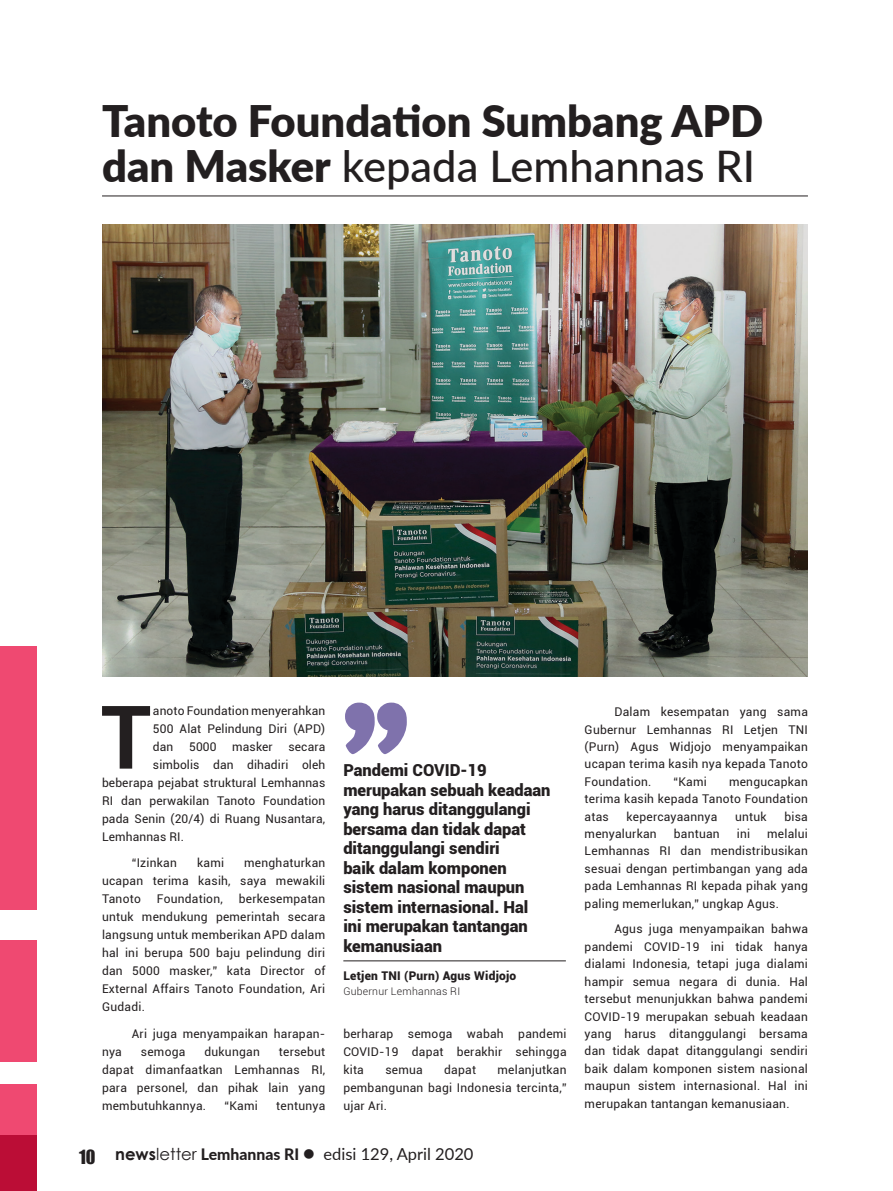
<style>
.page{position:relative;width:893px;height:1191px;background:#fff}
.page>*{position:absolute;margin:0;border:0;box-sizing:border-box;transform-origin:0 0}
.t1{font:109.5px "Hastro";color:#3a2680}
.t2{font:700 87.9px "Roboto";color:#231f20}
.t3{font:900 43.5px/45px "Lato";color:#231f20}
.t4{font:900 16.5px/19.5px "Roboto";color:#231f20}
.t5{font:16.5px "Lato";color:#231f20}
.t6{font:12px/17.4px "Roboto";letter-spacing:.02em;color:#231f20;text-align:justify}
.No_Spacing{font:900 12px "Roboto";letter-spacing:.02em;color:#231f20}
.No_Spacing-2{font:300 10.5px "Roboto";letter-spacing:.02em;color:#231f20}
.s1{font-weight:500}
.s2{font-family:"Impact";font-size:18px}
.s3{font-family:"Century Gothic";font-weight:700}
.s4{font-family:"Century Gothic"}
.s5{font-weight:800;font-size:15.75px}
</style>
<div class="page">
<div style="left:0;top:646px;width:36px;height:264px;background:#ef4971"></div>
<div style="left:0;top:940px;width:36px;height:121px;background:#ef4971"></div>
<div style="left:0;top:1084px;width:36px;height:51px;background:#ef4971"></div>
<div style="left:0;top:1135px;width:36px;height:56px;background:#bb0d36"></div>
<hr style="left:102px;top:196px;width:706px;height:1px;background:#231f20">
<hr style="left:343px;top:960px;width:223px;height:1px;background:#231f20">
<img style="left:102px;top:225px;width:706px;height:452px">
<p class="t3" style="left:102px;top:97px;width:662px">Tanoto Foundation Sumbang APD dan Masker <span class="s1">kepada Lemhannas RI</span></p>
<p class="t2" style="left:101px;top:675px;width:52px">T</p>
<p class="t6" style="left:153px;top:701px;width:174px;line-height:18px">anoto Foundation menyerahkan 500 Alat Pelindung Diri (APD) dan</p>
<p class="t6" style="left:189px;top:737px;width:29px">5000</p>
<p class="t6" style="left:232px;top:737px;width:42px">masker</p>
<p class="t6" style="left:288px;top:737px;width:38px">secara</p>
<p class="t6" style="left:153px;top:755px;width:174px">simbolis dan dihadiri oleh</p>
<p class="t6" style="left:102px;top:773px;width:225px">beberapa pejabat struktural Lemhannas</p>
<p class="t6" style="left:102px;top:791px;width:225px">RI dan perwakilan Tanoto Foundation</p>
<p class="t6" style="left:102px;top:809px;width:225px">pada Senin (20/4) di Ruang Nusantara,</p>
<p class="t6" style="left:102px;top:827px;width:83px">Lemhannas RI.</p>
<p class="t6" style="left:132px;top:853px;width:47px">“Izinkan</p>
<p class="t6" style="left:197px;top:853px;width:28px">kami</p>
<p class="t6" style="left:102px;top:853px;width:225px;line-height:18px;text-indent:142px">menghaturkan ucapan terima kasih, saya mewakili Tanoto</p>
<p class="t6" style="left:102px;top:889px;width:225px;line-height:18px;text-indent:137px">berkesempatan untuk mendukung pemerintah secara langsung untuk memberikan APD dalam hal ini berupa 500 baju pelindung diri dan 5000 masker,” kata Director of External Affairs Tanoto Foundation, Ari Gudadi.</p>
<p class="t6" style="left:132px;top:1024px;width:195px">Ari juga menyampaikan harapan-</p>
<p class="t6" style="left:102px;top:1042px;width:21px">nya</p>
<p class="t6" style="left:141px;top:1042px;width:46px">semoga</p>
<p class="t6" style="left:204px;top:1042px;width:57px">dukungan</p>
<p class="t6" style="left:157px;top:889px;width:67px">Foundation,</p>
<p class="t6" style="left:102px;top:1042px;width:225px;line-height:18px;text-indent:177px">tersebut dapat dimanfaatkan Lemhannas RI, para personel, dan pihak lain yang membutuhkannya.</p>
<p class="t6" style="left:225px;top:1096px;width:35px">“Kami</p>
<p class="t6" style="left:276px;top:1096px;width:51px">tentunya</p>
<h1 class="t1" style="left:345px;top:675px;width:63px">”</h1>
<p class="t4" style="left:343px;top:760px;width:209px">Pandemi COVID-19 merupakan sebuah keadaan yang harus ditanggulangi bersama dan tidak dapat ditanggulangi sendiri<br>baik dalam komponen sistem nasional maupun sistem internasional. Hal ini merupakan tantangan kemanusiaan</p>
<p class="No_Spacing" style="left:343px;top:967px;width:174px">Letjen TNI (Purn) Agus Widjojo</p>
<p class="No_Spacing-2" style="left:343px;top:983px;width:118px">Gubernur Lemhannas RI</p>
<p class="t6" style="left:343px;top:1024px;width:225px;line-height:18px">berharap semoga wabah pandemi COVID-19 dapat berakhir sehingga kita</p>
<p class="t6" style="left:343px;top:1060px;width:225px;line-height:18px;text-indent:154px">melanjutkan pembangunan bagi Indonesia tercinta,” ujar Ari.</p>
<p class="t6" style="left:385px;top:1060px;width:39px">semua</p>
<p class="t6" style="left:444px;top:1060px;width:33px">dapat</p>
<h3 class="t5" style="left:79px;top:1142px;width:396px"><span class="s2">10</span> <span class="s3">news</span><span class="s4">letter</span> <span class="s5">Lemhannas RI</span> ● edisi 129, April 2020</h3>
<p class="t6" style="left:585px;top:702px;width:225px;text-indent:30px">Dalam kesempatan yang sama Gubernur Lemhannas RI Letjen TNI (Purn) Agus Widjojo menyampaikan ucapan terima kasih nya kepada Tanoto Foundation.</p>
<p class="t6" style="left:585px;top:772px;width:225px;text-indent:144px">mengucapkan terima kasih kepada Tanoto Foundation atas</p>
<p class="t6" style="left:673px;top:772px;width:35px">“Kami</p>
<p class="t6" style="left:627px;top:807px;width:92px">kepercayaannya</p>
<p class="t6" style="left:735px;top:807px;width:33px">untuk</p>
<p class="t6" style="left:784px;top:807px;width:25px">bisa</p>
<p class="t6" style="left:585px;top:824px;width:74px">menyalurkan</p>
<p class="t6" style="left:674px;top:824px;width:47px">bantuan</p>
<p class="t6" style="left:737px;top:824px;width:15px">ini</p>
<p class="t6" style="left:585px;top:824px;width:225px;text-indent:183px">melalui Lemhannas RI dan mendistribusikan sesuai dengan pertimbangan yang ada pada Lemhannas RI kepada pihak yang paling memerlukan,” ungkap Agus.</p>
<p class="t6" style="left:585px;top:920px;width:225px;text-indent:30px">Agus juga menyampaikan bahwa pandemi COVID-19 ini tidak hanya dialami Indonesia, tetapi juga dialami hampir semua negara di dunia. Hal tersebut menunjukkan bahwa pandemi COVID-19 merupakan sebuah keadaan yang harus ditanggulangi bersama dan tidak dapat ditanggulangi sendiri baik dalam komponen sistem nasional maupun sistem internasional. Hal ini merupakan tantangan kemanusiaan.</p>
</div>
